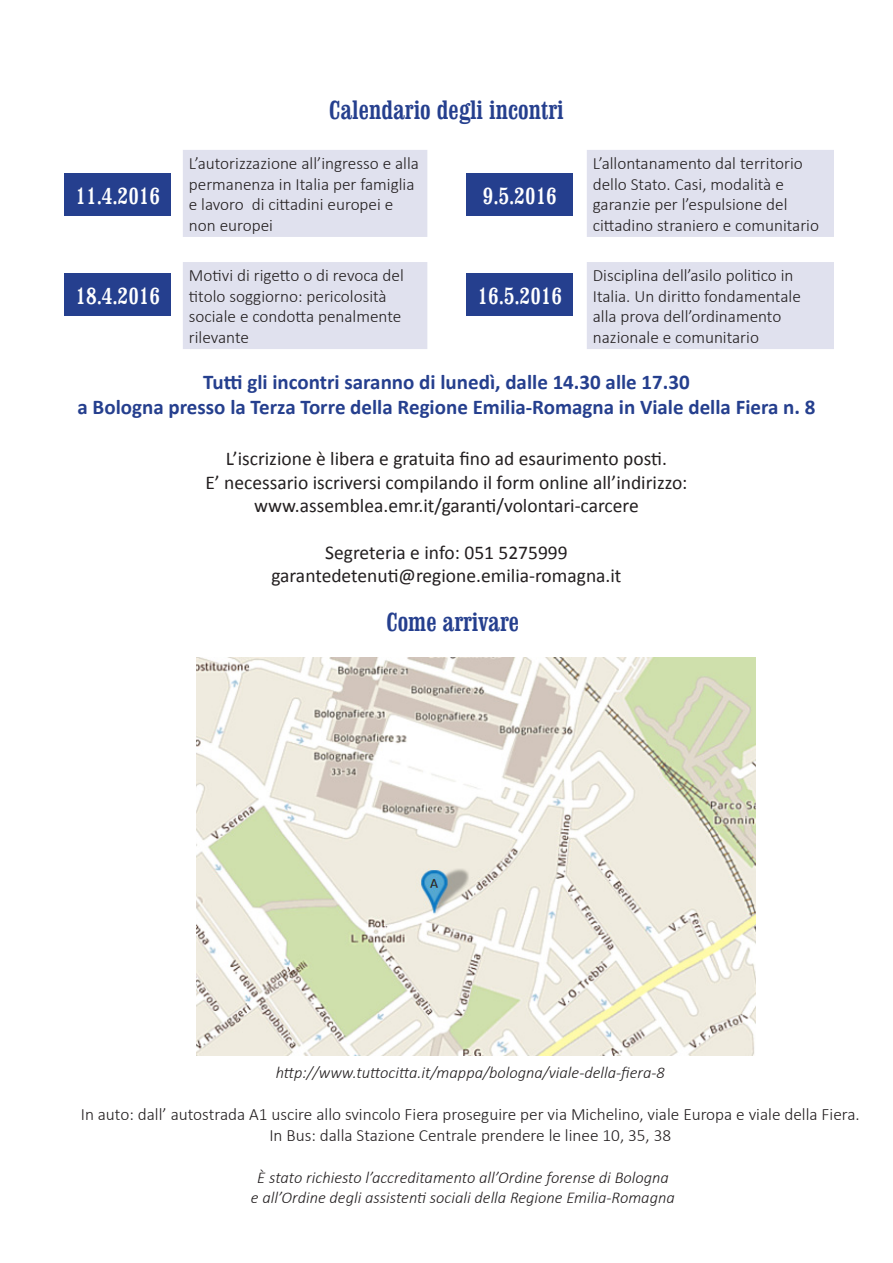
<style>
.page{position:relative;width:893px;height:1263px;background:#fff}
.page>*{position:absolute;margin:0;border:0;box-sizing:border-box;transform-origin:0 0}
.t1{font:condensed 27px "Clarendon BT";color:#253f8e}
.t2{font:condensed 24px "Clarendon BT";color:#fff}
.t3{font:700 21px "Calibri";color:#253f8e}
.t4{font:19.5px "Calibri";color:#231f20}
.t5{font:300 17.25px/20.7px "Calibri";color:#231f20}
.t6{font:italic 300 16.5px "Calibri";color:#231f20}
</style>
<div class="page">
<img style="left:197px;top:657px;width:559px;height:399px">
<svg style="left:183px;top:150px;width:651px;height:199px;fill:#e0e1ee"></svg>
<div style="left:65px;top:173px;width:106px;height:43px;background:#253f8e"></div>
<div style="left:65px;top:273px;width:106px;height:43px;background:#253f8e"></div>
<div style="left:467px;top:173px;width:106px;height:43px;background:#253f8e"></div>
<div style="left:467px;top:273px;width:106px;height:43px;background:#253f8e"></div>
<p class="t2" style="left:76px;top:181px;width:86px">11.4.2016</p>
<p class="t1" style="left:329px;top:93px;width:236px">Calendario degli incontri</p>
<p class="t5" style="left:189px;top:153px;width:232px">L’autorizzazione all’ingresso e alla permanenza in Italia per famiglia e lavoro di cittadini europei e non europei</p>
<p class="t5" style="left:593px;top:153px;width:212px">L’allontanamento dal territorio dello Stato. Casi, modalità e</p>
<p class="t2" style="left:483px;top:181px;width:75px">9.5.2016</p>
<p class="t5" style="left:593px;top:194px;width:196px">garanzie per l’espulsione del</p>
<p class="t5" style="left:593px;top:215px;width:228px">cittadino straniero e comunitario</p>
<p class="t5" style="left:189px;top:265px;width:217px">Motivi di rigetto o di revoca del titolo soggiorno: pericolosità sociale e condotta penalmente rilevante</p>
<p class="t5" style="left:593px;top:265px;width:202px">Disciplina dell’asilo politico in</p>
<p class="t2" style="left:76px;top:281px;width:86px">18.4.2016</p>
<p class="t2" style="left:478px;top:281px;width:86px">16.5.2016</p>
<p class="t5" style="left:593px;top:285px;width:210px">Italia. Un diritto fondamentale alla prova dell’ordinamento</p>
<p class="t5" style="left:593px;top:327px;width:168px">nazionale e comunitario</p>
<p class="t3" style="left:203px;top:369px;width:488px">Tutti gli incontri saranno di lunedì, dalle 14.30 alle 17.30</p>
<p class="t3" style="left:78px;top:394px;width:739px">a Bologna presso la Terza Torre della Regione Emilia-Romagna in Viale della Fiera n. 8</p>
<p class="t4" style="left:226px;top:447px;width:442px">L’iscrizione è libera e gratuita fino ad esaurimento posti.</p>
<p class="t4" style="left:205px;top:470px;width:484px">E’ necessario iscriversi compilando il form online all’indirizzo:</p>
<p class="t4" style="left:254px;top:493px;width:386px">www.assemblea.emr.it/garanti/volontari-carcere</p>
<p class="t4" style="left:325px;top:540px;width:244px">Segreteria e info: 051 5275999</p>
<p class="t4" style="left:271px;top:564px;width:352px">garantedetenuti@regione.emilia-romagna.it</p>
<p class="t1" style="left:386px;top:605px;width:134px">Come arrivare</p>
<p class="t6" style="left:276px;top:1063px;width:391px">http://www.tuttocitta.it/mappa/bologna/viale-della-fiera-8</p>
<p class="t5" style="left:81px;top:1103px;width:780px">In auto: dall’ autostrada A1 uscire allo svincolo Fiera proseguire per via Michelino, viale Europa e viale della Fiera.</p>
<p class="t5" style="left:269px;top:1125px;width:403px">In Bus: dalla Stazione Centrale prendere le linee 10, 35, 38</p>
<p class="t6" style="left:257px;top:1167px;width:413px">È stato richiesto l’accreditamento all’Ordine forense di Bologna</p>
<p class="t6" style="left:251px;top:1187px;width:425px">e all’Ordine degli assistenti sociali della Regione Emilia-Romagna</p>
</div>
